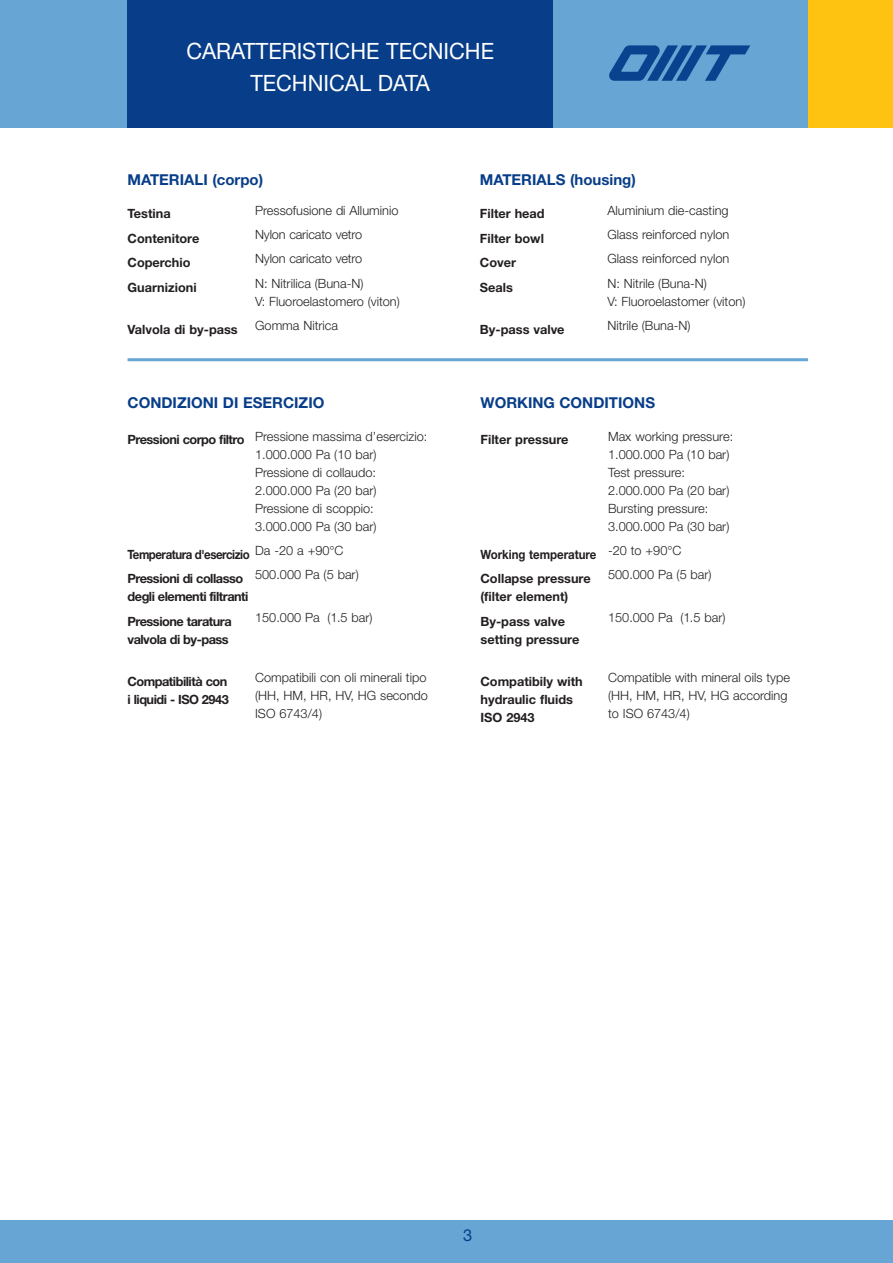
<style>
.page{position:relative;width:893px;height:1263px;background:#fff}
.page>*{position:absolute;margin:0;border:0;box-sizing:border-box;transform-origin:0 0}
.t1{font:30px "Helvetica Neue";color:#fff}
.t2{font:22.5px/32.7px "Helvetica Neue";color:#fff;text-align:center}
.t3{font:16.5px "Helvetica Neue";color:#fff}
.t4{font:16.5px "Helvetica Neue";color:#083e89}
.t5{font:700 15px "Helvetica Neue";color:#083e89}
.t6{font:300 12.75px/18px "Helvetica Neue";color:#231f20}
.t7{font:700 12.75px/24.5px "Helvetica Neue";color:#231f20}
.t8{font:700 12.75px/24.5px "Helvetica Neue";letter-spacing:-.04em;color:#231f20}
.t9{font:700 12.75px/24.5px "Helvetica Neue";letter-spacing:-.04em;color:#231f20;scale:.9 1}
.t10{font:700 12.75px/24.5px "Helvetica Neue";color:#231f20;scale:.9 1}
</style>
<div class="page">
<div style="left:0;top:0;width:893px;height:128px;background:#67a5d4"></div>
<svg style="left:609px;top:45px;width:141px;height:36px"></svg>
<div style="left:128px;top:0;width:425px;height:128px;background:#083e89"></div>
<div style="left:808px;top:0;width:85px;height:128px;background:#fec210"></div>
<div style="left:0;top:1220px;width:893px;height:43px;background:#67a5d4"></div>
<hr style="left:128px;top:358px;width:680px;height:3px;background:#67a5d4">
<h2 class="t2" style="left:186px;top:36px;width:309px">CARATTERISTICHE TECNICHE<br>TECHNICAL DATA</h2>
<p class="t3" style="left:224px;top:52px;width:235px">DIRECT POPPET TYPE RELIEF</p>
<h1 class="t1" style="left:299px;top:86px;width:84px">VS-30</h1>
<p class="t5" style="left:128px;top:170px;width:137px">MATERIALI (corpo)</p>
<p class="t7" style="left:128px;top:201px;width:73px">Testina<br>Contenitore<br>Coperchio<br>Guarnizioni</p>
<p class="t7" style="left:128px;top:317px;width:112px">Valvola di by-pass</p>
<p class="t6" style="left:255px;top:199px;width:145px;line-height:24.5px">Pressofusione di Alluminio<br>Nylon caricato vetro<br>Nylon caricato vetro<br>N: Nitrilica (Buna-N)</p>
<p class="t6" style="left:255px;top:290px;width:146px;line-height:24.5px">V: Fluoroelastomero (viton)<br>Gomma Nitrica</p>
<p class="t5" style="left:128px;top:394px;width:198px">CONDIZIONI DI ESERCIZIO</p>
<p class="t8" style="left:128px;top:427px;width:119px">Pressioni corpo filtro</p>
<p class="t6" style="left:255px;top:428px;width:174px">Pressione massima d’esercizio:<br>1.000.000 Pa (10 bar)<br>Pressione di collaudo:<br>2.000.000 Pa (20 bar)<br>Pressione di scoppio:<br>3.000.000 Pa (30 bar)</p>
<p class="t6" style="left:255px;top:539px;width:105px;line-height:24.5px">Da -20 a +90°C<br>500.000 Pa (5 bar)</p>
<p class="t6" style="left:255px;top:609px;width:119px">150.000 Pa (1.5 bar)</p>
<p class="t9" style="left:128px;top:542px;width:137px">Temperatura d'esercizio<br>Pressioni di collasso</p>
<p class="t8" style="left:128px;top:584px;width:122px">degli elementi filtranti<br>Pressione taratura</p>
<p class="t8" style="left:128px;top:626px;width:103px">valvola di by-pass</p>
<p class="t8" style="left:128px;top:672px;width:103px;line-height:18px">Compatibilità con i liquidi - ISO 2943</p>
<p class="t6" style="left:255px;top:670px;width:174px;text-align:justify">Compatibili con oli minerali tipo (HH, HM, HR, HV, HG secondo ISO 6743/4)</p>
<p class="t5" style="left:480px;top:170px;width:157px">MATERIALS (housing)</p>
<p class="t7" style="left:480px;top:201px;width:66px">Filter head<br>Filter bowl<br>Cover<br>Seals</p>
<p class="t7" style="left:480px;top:317px;width:86px">By-pass valve</p>
<p class="t6" style="left:607px;top:199px;width:123px;line-height:24.5px;text-align:justify">Aluminium die-casting Glass reinforced nylon Glass reinforced nylon N: Nitrile (Buna-N)</p>
<p class="t6" style="left:607px;top:290px;width:139px;line-height:24.5px">V: Fluoroelastomer (viton)<br>Nitrile (Buna-N)</p>
<p class="t5" style="left:480px;top:394px;width:176px">WORKING CONDITIONS</p>
<p class="t7" style="left:480px;top:427px;width:89px">Filter pressure</p>
<p class="t6" style="left:608px;top:428px;width:127px">Max working pressure:<br>1.000.000 Pa (10 bar)<br>Test pressure:<br>2.000.000 Pa (20 bar)<br>Bursting pressure:<br>3.000.000 Pa (30 bar)</p>
<p class="t6" style="left:608px;top:539px;width:105px;line-height:24.5px">-20 to +90°C<br>500.000 Pa (5 bar)</p>
<p class="t6" style="left:608px;top:609px;width:119px">150.000 Pa (1.5 bar)</p>
<p class="t10" style="left:480px;top:542px;width:130px">Working temperature<br>Collapse pressure</p>
<p class="t7" style="left:480px;top:584px;width:89px">(filter element)<br>By-pass valve</p>
<p class="t7" style="left:480px;top:626px;width:100px">setting pressure</p>
<p class="t7" style="left:480px;top:672px;width:104px;line-height:18px">Compatibily with hydraulic fluids<br>ISO 2943</p>
<p class="t6" style="left:608px;top:670px;width:184px">Compatible with mineral oils type (HH, HM, HR, HV, HG according to ISO 6743/4)</p>
<p class="t4" style="left:463px;top:1229px;width:11px">3</p>
</div>
